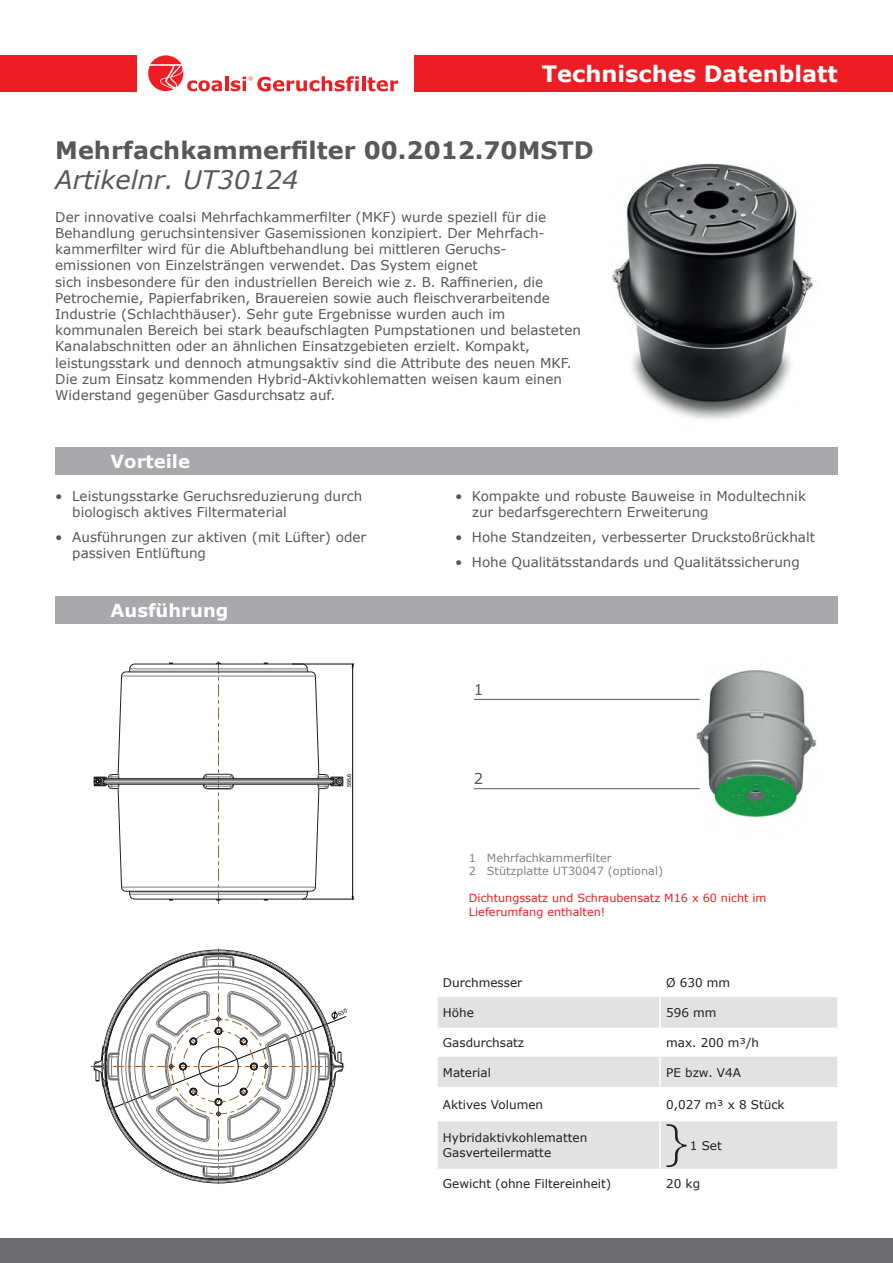
<style>
.page{position:relative;width:893px;height:1263px;background:#fff}
.page>*{position:absolute;margin:0;border:0;box-sizing:border-box;transform-origin:0 0}
.t1{font:italic 25.5px "Verdana";color:#57585a}
.t2{font:700 24px "Verdana";color:#57585a}
.t3{font:700 22.5px "Verdana";color:#fff}
.t4{font:700 18px "Verdana";color:#fff}
.t5{font:15px "Verdana";color:#57585a}
.t6{font:13.5px/16.2px "Verdana";color:#57585a}
.t7{font:12px/14.4px "Verdana";color:#231f20}
.t8{font:11.25px/13.5px "Verdana";color:#ee1d23}
.t9{font:11.25px/13.5px "Verdana";color:#808285}
.t10{font:5.55px "Arial";color:#000001}
</style>
<div class="page">
<div style="left:0;top:55px;width:137px;height:36px;background:#ee1d23"></div>
<hr style="left:225px;top:77px;width:3px;height:14px;background:#ee1d23">
<svg style="left:148px;top:55px;width:74px;height:36px"></svg>
<svg style="left:231px;top:76px;width:128px;height:15px"></svg>
<hr style="left:362px;top:76px;width:3px;height:15px;background:#ee1d23">
<svg style="left:367px;top:77px;width:31px;height:14px"></svg>
<div style="left:0;top:1238px;width:893px;height:25px;background:#6c6d70"></div>
<div style="left:414px;top:55px;width:479px;height:36px;background:#ee1d23"></div>
<img style="left:612px;top:163px;width:201px;height:257px">
<div style="left:55px;top:447px;width:783px;height:28px;background:#a8a9ad"></div>
<div style="left:55px;top:597px;width:783px;height:27px;background:#a8a9ad"></div>
<svg style="left:344px;top:664px;width:10px;height:236px"></svg>
<svg style="left:183px;top:1178px;width:71px;height:6px"></svg>
<svg style="left:180px;top:901px;width:77px;height:55px"></svg>
<svg style="left:94px;top:662px;width:250px;height:239px"></svg>
<div style="left:438px;top:997px;width:399px;height:30px;background:#e1e2e4"></div>
<svg style="left:438px;top:1057px;width:399px;height:112px;fill:#e1e2e4"></svg>
<hr style="left:659px;top:997px;width:2px;height:30px;background:#fff">
<hr style="left:659px;top:1057px;width:2px;height:30px;background:#fff">
<hr style="left:436px;top:1087px;width:224px;height:2px;background:#fff">
<hr style="left:660px;top:1087px;width:179px;height:2px;background:#fff">
<hr style="left:659px;top:1089px;width:2px;height:31px;background:#fff">
<hr style="left:436px;top:1120px;width:224px;height:1px;background:#fff">
<hr style="left:660px;top:1120px;width:179px;height:1px;background:#fff">
<hr style="left:659px;top:1121px;width:2px;height:48px;background:#fff">
<svg style="left:666px;top:1124px;width:20px;height:43px"></svg>
<img style="left:694px;top:670px;width:123px;height:148px">
<hr style="left:474px;top:699px;width:226px;height:1px;background:#57585a">
<hr style="left:474px;top:788px;width:226px;height:1px;background:#57585a">
<svg style="left:94px;top:956px;width:253px;height:221px"></svg>
<h3 class="t3" style="left:542px;top:58px;width:297px">Technisches Datenblatt</h3>
<h2 class="t2" style="left:55px;top:133px;width:540px">Mehrfachkammerfilter 00.2012.70MSTD</h2>
<h1 class="t1" style="left:55px;top:162px;width:245px">Artikelnr. UT30124</h1>
<p class="t6" style="left:55px;top:209px;width:527px">Der innovative coalsi Mehrfachkammerfilter (MKF) wurde speziell für die Behandlung geruchsintensiver Gasemissionen konzipiert. Der Mehrfach&shy;kammerfilter wird für die Abluftbehandlung bei mittleren Geruchs&shy;emissionen von Einzelsträngen verwendet. Das System eignet<br>sich insbesondere für den industriellen Bereich wie z. B. Raffinerien, die Petrochemie, Papierfabriken, Brauereien sowie auch fleischverarbeitende Industrie (Schlachthäuser). Sehr gute Ergebnisse wurden auch im kommunalen Bereich bei stark beaufschlagten Pumpstationen und belasteten Kanalabschnitten oder an ähnlichen Einsatzgebieten erzielt. Kompakt, leistungsstark und dennoch atmungsaktiv sind die Attribute des neuen MKF.<br>Die zum Einsatz kommenden Hybrid-Aktivkohlematten weisen kaum einen Widerstand gegenüber Gasdurchsatz auf.</p>
<h3 class="t4" style="left:111px;top:449px;width:81px">Vorteile</h3>
<p class="t6" style="left:72px;top:488px;width:292px;text-indent:-17px">• Leistungsstarke Geruchsreduzierung durch biologisch aktives Filtermaterial</p>
<p class="t6" style="left:72px;top:529px;width:295px;text-indent:-17px">• Ausführungen zur aktiven (mit Lüfter) oder passiven Entlüftung</p>
<h3 class="t4" style="left:111px;top:598px;width:119px">Ausführung</h3>
<p class="t10" style="left:345px;top:787px;width:15px;rotate:-90deg">595,6</p>
<p class="t6" style="left:472px;top:488px;width:335px;text-indent:-17px">• Kompakte und robuste Bauweise in Modultechnik zur bedarfsgerechtern Erweiterung</p>
<p class="t6" style="left:455px;top:529px;width:362px">• Hohe Standzeiten, verbesserter Druckstoßrückhalt</p>
<p class="t6" style="left:455px;top:553px;width:346px">• Hohe Qualitätsstandards und Qualitätssicherung</p>
<p class="t5" style="left:474px;top:679px;width:11px">1</p>
<p class="t5" style="left:474px;top:768px;width:11px">2</p>
<p class="t9" style="left:469px;top:851px;width:196px">1 Mehrfachkammerfilter<br>2 Stützplatte UT30047 (optional)</p>
<p class="t8" style="left:469px;top:891px;width:299px">Dichtungssatz und Schraubensatz M16 x 60 nicht im<br>Lieferumfang enthalten!</p>
<p class="t7" style="left:443px;top:975px;width:81px">Durchmesser</p>
<p class="t7" style="left:666px;top:975px;width:66px">Ø 630 mm</p>
<p class="t7" style="left:443px;top:1005px;width:33px">Höhe</p>
<p class="t7" style="left:666px;top:1005px;width:52px">596 mm</p>
<p class="t7" style="left:443px;top:1035px;width:83px">Gasdurchsatz</p>
<p class="t7" style="left:666px;top:1035px;width:94px">max. 200 m³/h</p>
<p class="t7" style="left:443px;top:1065px;width:50px">Material</p>
<p class="t7" style="left:666px;top:1065px;width:76px">PE bzw. V4A</p>
<p class="t7" style="left:443px;top:1097px;width:102px">Aktives Volumen</p>
<p class="t7" style="left:666px;top:1097px;width:120px">0,027 m³ x 8 Stück</p>
<p class="t7" style="left:443px;top:1131px;width:146px">Hybridaktivkohlematten<br>Gasverteilermatte</p>
<p class="t7" style="left:443px;top:1176px;width:170px">Gewicht (ohne Filtereinheit)</p>
<p class="t7" style="left:666px;top:1176px;width:36px">20 kg</p>
<p class="t7" style="left:690px;top:1138px;width:33px">1 Set</p>
</div>
